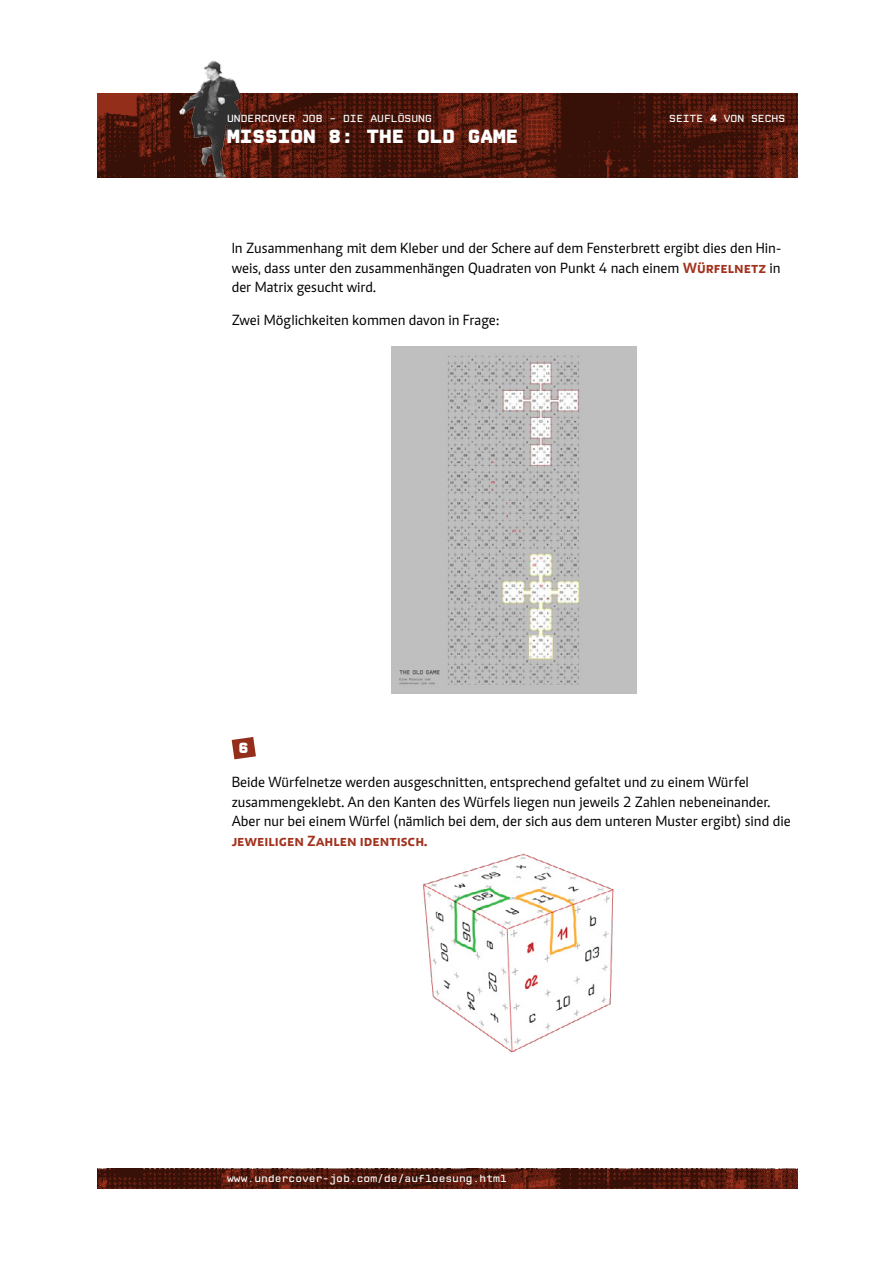
<style>
.page{position:relative;width:893px;height:1263px;background:#fff}
.page>*{position:absolute;margin:0;border:0;box-sizing:border-box;transform-origin:0 0}
.t1{font:900 19.5px "CP Mono v 07";color:#fff}
.t2{font:15.15px/19.5px "Caput";color:#000;text-align:justify}
.t3{font:700 15.15px "Caput Smallcaps";color:#a2321d}
.t4{font:900 15.15px "CP Mono v 07";color:#fff}
.t5{font:10.5px "CP Mono v 07 Plain";color:#fff}
.s1{font-family:"CP Mono v 07";font-weight:900}
.s2{font-family:"Caput Smallcaps";font-weight:700;color:#a2321d}
</style>
<div class="page">
<img style="left:98px;top:1169px;width:700px;height:19px">
<img style="left:321px;top:93px;width:477px;height:84px">
<img style="left:97px;top:60px;width:224px;height:117px">
<img style="left:391px;top:346px;width:245px;height:348px">
<svg style="left:232px;top:737px;width:24px;height:22px"></svg>
<img style="left:423px;top:853px;width:191px;height:199px">
<p class="t5" style="left:227px;top:113px;width:206px">Undercover JoB – Die Auflösung</p>
<p class="t5" style="left:669px;top:113px;width:116px">Seite <span class="s1">4</span> von s echs</p>
<p class="t1" style="left:227px;top:124px;width:293px">MISSION 8: THE OLD GAME</p>
<p class="t2" style="left:232px;top:239px;width:551px">In Zusammenhang mit dem Kleber und der Schere auf dem Fensterbrett ergibt dies den Hin&shy;weis, dass unter den zusammenhängen Quadraten von Punkt 4 nach einem <span class="s2">Würfelnetz</span> in der Matrix gesucht wird.</p>
<p class="t2" style="left:232px;top:310px;width:270px">Zwei Möglichkeiten kommen davon in Frage:</p>
<p class="t4" style="left:238px;top:739px;width:11px">6</p>
<p class="t2" style="left:232px;top:773px;width:561px;text-align:left">Beide Würfelnetze werden ausgeschnitten, entsprechend gefaltet und zu einem Würfel zusammengeklebt. An den Kanten des Würfels liegen nun jeweils 2 Zahlen nebeneinander.<br>Aber nur bei einem Würfel (nämlich bei dem, der sich aus dem unteren Muster ergibt) sind die</p>
<p class="t3" style="left:232px;top:831px;width:197px">jeweiligen Zahlen identisch.</p>
<p class="t5" style="left:227px;top:1172px;width:281px">www.undercover-job.com/de/aufloesung.html</p>
</div>
